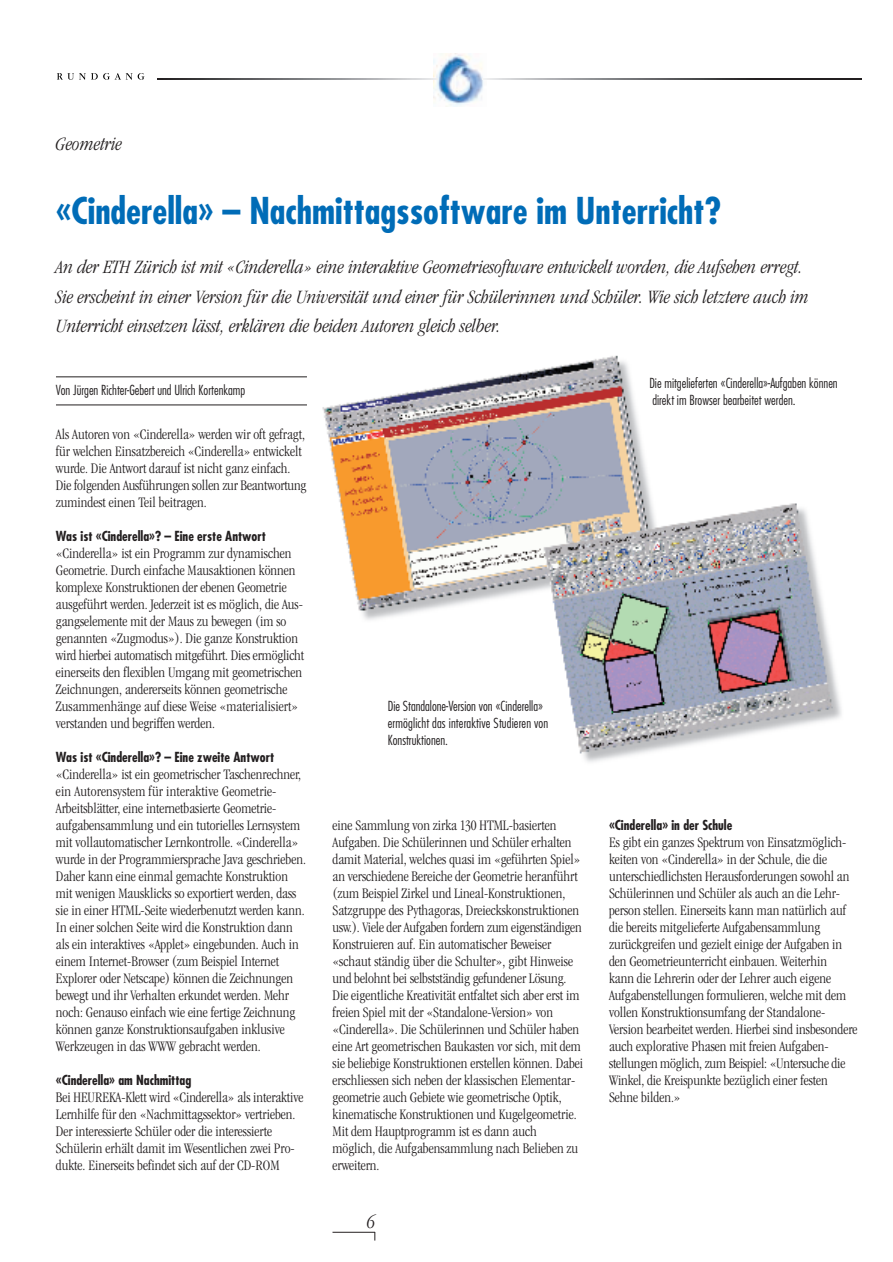
<style>
.page{position:relative;width:893px;height:1262px;background:#fff}
.page>*{position:absolute;margin:0;border:0;box-sizing:border-box;transform-origin:0 0}
.t1{font:700 condensed 36px "Futura";color:#006cb7}
.t2{font:italic 300 condensed 19.5px/29.7px "Garamond";color:#231f20}
.t3{font:300 condensed 15px/17px "Garamond";color:#231f20}
.t4{font:300 condensed 13.5px/17px "Futura";color:#231f20}
.t5{font:700 condensed 13.5px "Futura";color:#231f20}
</style>
<div class="page">
<img style="left:322px;top:355px;width:520px;height:407px">
<hr style="left:56px;top:376px;width:251px;height:1px;background:#231f20">
<hr style="left:56px;top:405px;width:251px;height:1px;background:#231f20">
<hr style="left:332px;top:1232px;width:43px;height:1px;background:#231f20">
<svg style="left:57px;top:73px;width:87px;height:7px"></svg>
<h2 class="t2" style="left:56px;top:130px;width:68px">Geometrie</h2>
<h1 class="t1" style="left:56px;top:195px;width:666px">«Cinderella» – Nachmittagssoftware im Unterricht?</h1>
<p class="t2" style="left:56px;top:253px;width:754px">An der ETH Zürich ist mit «Cinderella» eine interaktive Geometriesoftware entwickelt worden, die Aufsehen erregt.<br>Sie erscheint in einer Version für die Universität und einer für Schülerinnen und Schüler. Wie sich letztere auch im<br>Unterricht einsetzen lässt, erklären die beiden Autoren gleich selber.</p>
<p class="t4" style="left:56px;top:382px;width:191px">Von Jürgen Richter-Gebert und Ulrich Kortenkamp</p>
<p class="t3" style="left:56px;top:426px;width:252px">Als Autoren von «Cinderella» werden wir oft gefragt, für welchen Einsatzbereich «Cinderella» entwickelt wurde. Die Antwort darauf ist nicht ganz einfach.<br>Die folgenden Ausführungen sollen zur Beantwortung zumindest einen Teil beitragen.</p>
<p class="t5" style="left:56px;top:530px;width:211px">Was ist «Cinderella»? – Eine erste Antwort</p>
<p class="t3" style="left:56px;top:545px;width:249px">«Cinderella» ist ein Programm zur dynamischen Geometrie. Durch einfache Mausaktionen können komplexe Konstruktionen der ebenen Geometrie ausgeführt werden. Jederzeit ist es möglich, die Aus&shy;gangselemente mit der Maus zu bewegen (im so genannten «Zugmodus»). Die ganze Konstruktion wird hierbei automatisch mitgeführt. Dies ermöglicht einerseits den flexiblen Umgang mit geometrischen Zeichnungen, andererseits können geometrische Zusammenhänge auf diese Weise «materialisiert» verstanden und begriffen werden.</p>
<p class="t5" style="left:56px;top:751px;width:220px">Was ist «Cinderella»? – Eine zweite Antwort</p>
<p class="t3" style="left:56px;top:767px;width:251px">«Cinderella» ist ein geometrischer Taschenrechner, ein Autorensystem für interaktive Geometrie-Arbeitsblätter, eine internetbasierte Geometrie&shy;aufgabensammlung und ein tutorielles Lernsystem mit vollautomatischer Lernkontrolle. «Cinderella» wurde in der Programmiersprache Java geschrieben.<br>Daher kann eine einmal gemachte Konstruktion mit wenigen Mausklicks so exportiert werden, dass sie in einer HTML-Seite wiederbenutzt werden kann.<br>In einer solchen Seite wird die Konstruktion dann als ein interaktives «Applet» eingebunden. Auch in einem Internet-Browser (zum Beispiel Internet Explorer oder Netscape) können die Zeichnungen bewegt und ihr Verhalten erkundet werden. Mehr noch: Genauso einfach wie eine fertige Zeichnung können ganze Konstruktionsaufgaben inklusive Werkzeugen in das WWW gebracht werden.</p>
<p class="t5" style="left:56px;top:1074px;width:137px">«Cinderella» am Nachmittag</p>
<p class="t3" style="left:56px;top:1090px;width:249px">Bei HEUREKA-Klett wird «Cinderella» als interaktive Lernhilfe für den «Nachmittagssektor» vertrieben.<br>Der interessierte Schüler oder die interessierte Schülerin erhält damit im Wesentlichen zwei Pro&shy;dukte. Einerseits befindet sich auf der CD-ROM</p>
<p class="t4" style="left:649px;top:375px;width:190px">Die mitgelieferten «Cinderella»-Aufgaben können direkt im Browser bearbeitet werden.</p>
<p class="t4" style="left:388px;top:698px;width:162px">Die Standalone-Version von «Cinderella» ermöglicht das interaktive Studieren von<br>Konstruktionen.</p>
<p class="t3" style="left:332px;top:818px;width:252px">eine Sammlung von zirka 130 HTML-basierten Aufgaben. Die Schülerinnen und Schüler erhalten damit Material, welches quasi im «geführten Spiel» an verschiedene Bereiche der Geometrie heranführt (zum Beispiel Zirkel und Lineal-Konstruktionen, Satzgruppe des Pythagoras, Dreieckskonstruktionen usw.). Viele der Aufgaben fordern zum eigenständigen Konstruieren auf. Ein automatischer Beweiser «schaut ständig über die Schulter», gibt Hinweise und belohnt bei selbstständig gefundener Lösung.<br>Die eigentliche Kreativität entfaltet sich aber erst im freien Spiel mit der «Standalone-Version» von «Cinderella». Die Schülerinnen und Schüler haben eine Art geometrischen Baukasten vor sich, mit dem sie beliebige Konstruktionen erstellen können. Dabei erschliessen sich neben der klassischen Elementar&shy;geometrie auch Gebiete wie geometrische Optik, kinematische Konstruktionen und Kugelgeometrie.<br>Mit dem Hauptprogramm ist es dann auch möglich, die Aufgabensammlung nach Belieben zu erweitern.</p>
<p class="t5" style="left:609px;top:819px;width:125px">«Cinderella» in der Schule</p>
<p class="t3" style="left:609px;top:835px;width:250px">Es gibt ein ganzes Spektrum von Einsatzmöglich&shy;keiten von «Cinderella» in der Schule, die die unterschiedlichsten Herausforderungen sowohl an Schülerinnen und Schüler als auch an die Lehr&shy;person stellen. Einerseits kann man natürlich auf die bereits mitgelieferte Aufgabensammlung zurückgreifen und gezielt einige der Aufgaben in den Geometrieunterricht einbauen. Weiterhin<br>kann die Lehrerin oder der Lehrer auch eigene Aufgabenstellungen formulieren, welche mit dem vollen Konstruktionsumfang der Standalone-Version bearbeitet werden. Hierbei sind insbesondere auch explorative Phasen mit freien Aufgaben&shy;stellungen möglich, zum Beispiel: «Untersuche die Winkel, die Kreispunkte bezüglich einer festen Sehne bilden.»</p>
<h2 class="t2" style="left:366px;top:1208px;width:10px">6</h2>
</div>
